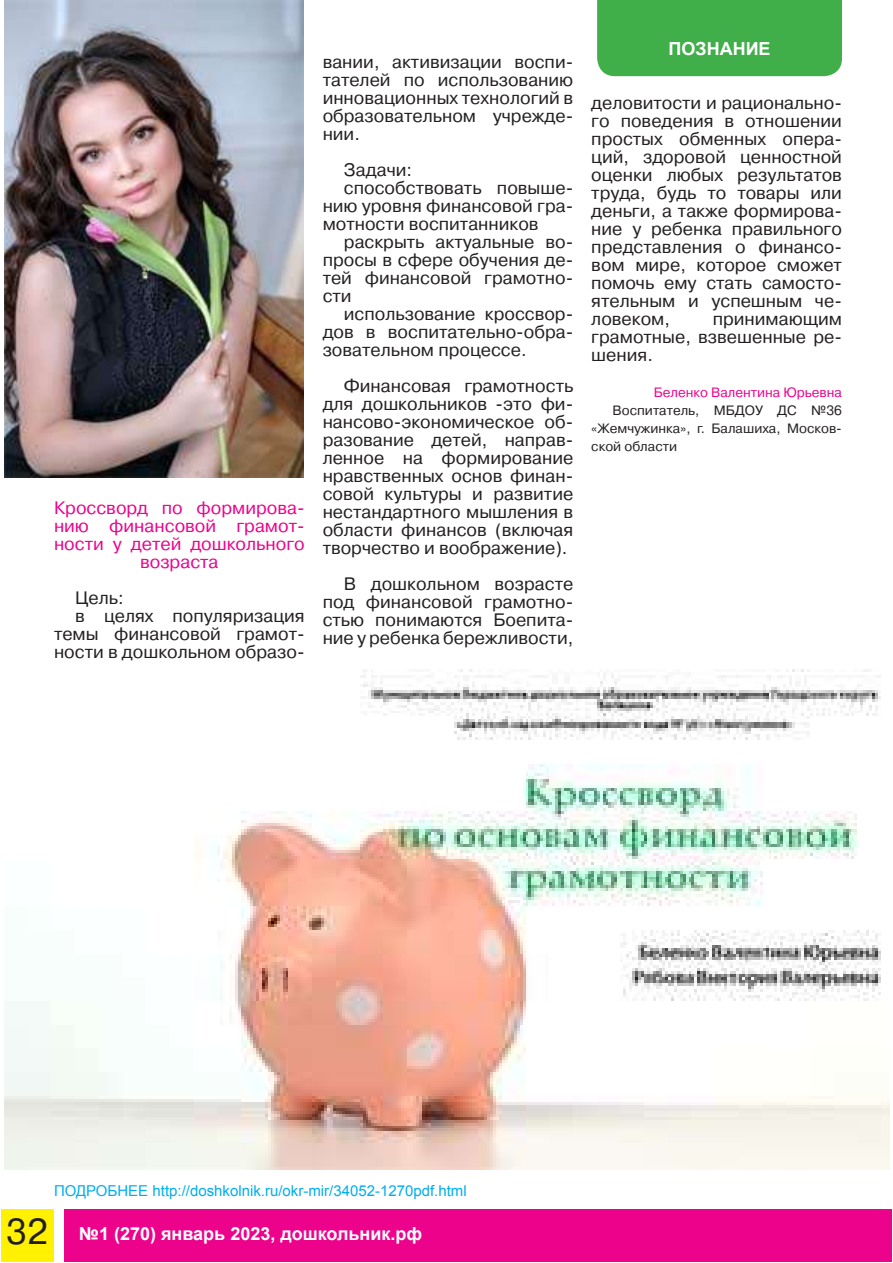
<style>
.page{position:relative;width:893px;height:1263px;background:#fff}
.page>*{position:absolute;margin:0;border:0;box-sizing:border-box;transform-origin:0 0}
.t1{font:36px "Pragmatica C";color:#231f20}
.t2{font:18px/18px "Pragmatica C";color:#231f20;text-align:justify}
.t3{font:18px/18px "Pragmatica C";color:#ed028c;text-align:center}
.t4{font:700 18px "Arial";color:#fff}
.t5{font:15px "Arial";color:#00aeef}
.t6{font:13.5px/18px "Pragmatica C";color:#231f20;text-align:justify}
.t7{font:13.5px "Pragmatica C";color:#ed028c}
</style>
<div class="page">
<div style="left:65px;top:1210px;width:827px;height:52px;background:#ed028c"></div>
<div style="left:1px;top:1210px;width:52px;height:52px;background:#fff101"></div>
<div style="left:597px;top:0;width:245px;height:76px;background:#40ae49"></div>
<img style="left:5px;top:669px;width:884px;height:500px">
<img style="left:5px;top:0;width:298px;height:477px">
<p class="t3" style="left:54px;top:499px;width:252px">Кроссворд по формирова&shy;нию финансовой грамот&shy;ности у детей дошкольного возраста</p>
<p class="t2" style="left:75px;top:589px;width:50px">Цель:</p>
<p class="t2" style="left:75px;top:607px;width:231px">в целях популяризация</p>
<p class="t2" style="left:54px;top:625px;width:252px">темы финансовой грамот-</p>
<p class="t2" style="left:54px;top:643px;width:252px">ности в дошкольном образо-</p>
<p class="t2" style="left:323px;top:53px;width:252px">вании, активизации воспи&shy;тателей по использованию инновационных технологий в образовательном учрежде&shy;нии.</p>
<p class="t2" style="left:344px;top:161px;width:70px">Задачи:</p>
<p class="t2" style="left:344px;top:179px;width:231px">способствовать повыше-</p>
<p class="t2" style="left:323px;top:197px;width:252px">нию уровня финансовой гра-</p>
<p class="t2" style="left:323px;top:215px;width:217px">мотности воспитанников</p>
<p class="t2" style="left:344px;top:233px;width:231px">раскрыть актуальные во-</p>
<p class="t2" style="left:323px;top:251px;width:252px">просы в сфере обучения де-</p>
<p class="t2" style="left:323px;top:269px;width:252px">тей финансовой грамотно-</p>
<p class="t2" style="left:323px;top:287px;width:30px">сти</p>
<p class="t2" style="left:344px;top:305px;width:231px">использование кроссвор-</p>
<p class="t2" style="left:323px;top:323px;width:252px">дов в воспитательно-обра-</p>
<p class="t2" style="left:323px;top:341px;width:205px">зовательном процессе.</p>
<p class="t2" style="left:323px;top:377px;width:252px;text-indent:21px">Финансовая грамотность для дошкольников -это фи&shy;нансово-экономическое об&shy;разование детей, направ&shy;ленное на формирование нравственных основ финан&shy;совой культуры и развитие нестандартного мышления в области финансов (включая творчество и воображение).</p>
<p class="t2" style="left:323px;top:575px;width:252px;text-indent:21px">В дошкольном возрасте под финансовой грамотно&shy;стью понимаются Боепита&shy;ние у ребенка бережливости,</p>
<p class="t4" style="left:668px;top:37px;width:104px">ПОЗНАНИЕ</p>
<p class="t2" style="left:591px;top:94px;width:252px">деловитости и рационально&shy;го поведения в отношении простых обменных опера&shy;ций, здоровой ценностной оценки любых результатов труда, будь то товары или деньги, а также формирова&shy;ние у ребенка правильного представления о финансо&shy;вом мире, которое сможет помочь ему стать самосто&shy;ятельным и успешным че&shy;ловеком,</p>
<p class="t2" style="left:591px;top:310px;width:252px;text-indent:121px">принимающим грамотные, взвешенные ре&shy;шения.</p>
<p class="t7" style="left:654px;top:385px;width:190px">Беленко Валентина Юрьевна</p>
<p class="t6" style="left:591px;top:402px;width:252px;text-indent:21px">Воспитатель, МБДОУ ДС №36 «Жемчужинка», г. Балашиха, Москов&shy;ской области</p>
<h1 class="t1" style="left:6px;top:1212px;width:43px">32</h1>
<p class="t5" style="left:54px;top:1180px;width:414px">ПОДРОБНЕЕ http://doshkolnik.ru/okr-mir/34052-1270pdf.html</p>
<p class="t4" style="left:79px;top:1222px;width:345px">№1 (270) январь 2023, дошкольник.рф</p>
</div>
